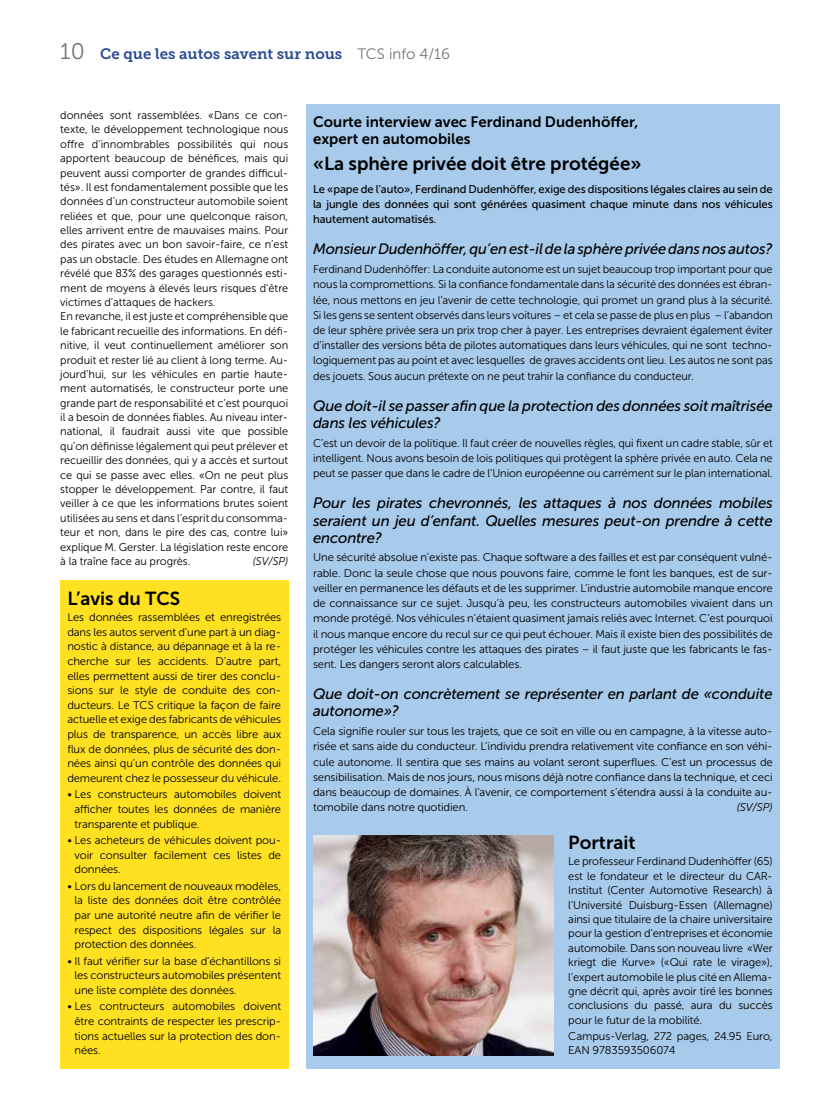
<style>
.page{position:relative;width:833px;height:1117px;background:#fff}
.page>*{position:absolute;margin:0;border:0;box-sizing:border-box;transform-origin:0 0}
.t1{font:18.75px "Museo Sans 700";color:#000}
.t2{font:italic 15px/17.1px "Museo Sans 500";letter-spacing:-.01em;color:#000}
.t3{font:15px/17.1px "Museo Sans 700";color:#000}
.t4{font:15px "Museo Slab 700";color:#284a95}
.t5{font:11.25px/14.4px "Museo Sans 300";letter-spacing:-.005em;color:#000;text-align:justify}
.t6{font:11.25px/15.2px "Museo Sans 500";letter-spacing:-.01em;color:#000;text-align:justify}
.t7{font:italic 11.25px "Museo Sans 300";letter-spacing:-.005em;color:#000}
.s1{font-family:"Museo Sans 300";font-size:22.5px;color:#787370}
.s2{font-family:"Museo Sans 300";color:#787370}
</style>
<div class="page">
<div style="left:306px;top:105px;width:474px;height:720px;background:#a8caeb"></div>
<div style="left:306px;top:824px;width:474px;height:244px;background:#a8caeb"></div>
<img style="left:313px;top:835px;width:241px;height:219px">
<div style="left:60px;top:579px;width:228px;height:489px;background:#ffe122"></div>
<h2 class="t4" style="left:60px;top:46px;width:391px"><span class="s1">10</span> Ce que les autos savent sur nous <span class="s2">TCS info 4/16</span></h2>
<p class="t5" style="left:60px;top:108px;width:229px;text-align:left">données sont rassemblées. «Dans ce con&shy;texte, le développement technologique nous offre d’innombrables possibilités qui nous apportent beaucoup de bénéfices, mais qui peuvent aussi comporter de grandes difficul&shy;tés». Il est fondamentalement possible que les données d’un constructeur automobile soient reliées et que, pour une quelconque raison, elles arrivent entre de mauvaises mains. Pour des pirates avec un bon savoir-faire, ce n’est pas un obstacle. Des études en Allemagne ont révélé que 83% des garages questionnés esti&shy;ment de moyens à élevés leurs risques d’être victimes d’attaques de hackers.<br>En revanche, il est juste et compréhensible que le fabricant recueille des informations. En défi&shy;nitive, il veut continuellement améliorer son produit et rester lié au client à long terme. Au&shy;jourd’hui, sur les véhicules en partie haute&shy;ment automatisés, le constructeur porte une grande part de responsabilité et c’est pourquoi il a besoin de données fiables. Au niveau inter&shy;national, il faudrait aussi vite que possible qu’on définisse légalement qui peut prélever et recueillir des données, qui y a accès et surtout ce qui se passe avec elles. «On ne peut plus stopper le développement. Par contre, il faut veiller à ce que les informations brutes soient utilisées au sens et dans l’esprit du consomma&shy;teur et non, dans le pire des cas, contre lui» explique M. Gerster. La législation reste encore à la traîne face au progrès.</p>
<p class="t7" style="left:253px;top:555px;width:37px">(SV/SP)</p>
<h1 class="t1" style="left:67px;top:587px;width:114px">L’avis du TCS</h1>
<p class="t5" style="left:67px;top:609px;width:215px">Les données rassemblées et enregistrées dans les autos servent d’une part à un diag&shy;nostic à distance, au dépannage et à la re&shy;cherche sur les accidents. D’autre part, elles permettent aussi de tirer des conclu&shy;sions sur le style de conduite des con&shy;ducteurs. Le TCS critique la façon de faire actuelle et exige des fabricants de véhicules plus de transparence, un accès libre aux flux de données, plus de sécurité des don&shy;nées ainsi qu’un contrôle des données qui demeurent chez le possesseur du véhicule.</p>
<p class="t5" style="left:74px;top:787px;width:208px;text-indent:-7px">• Les constructeurs automobiles doivent afficher toutes les données de manière transparente et publique.</p>
<p class="t5" style="left:74px;top:832px;width:208px;text-indent:-7px">• Les acheteurs de véhicules doivent pou&shy;voir consulter facilement ces listes de données.</p>
<p class="t5" style="left:74px;top:878px;width:208px;text-indent:-7px">• Lors du lancement de nouveaux modèles, la liste des données doit être contrôlée par une autorité neutre afin de vérifier le respect des dispositions légales sur la protection des données.</p>
<p class="t5" style="left:74px;top:953px;width:208px;text-indent:-7px">• Il faut vérifier sur la base d’échantillons si les constructeurs automobiles présentent une liste complète des données.</p>
<p class="t5" style="left:74px;top:998px;width:208px;text-indent:-7px">• Les contructeurs automobiles doivent être contraints de respecter les prescrip&shy;tions actuelles sur la protection des don&shy;nées.</p>
<h2 class="t3" style="left:313px;top:113px;width:327px">Courte interview avec Ferdinand Dudenhöffer, expert en automobiles</h2>
<h1 class="t1" style="left:313px;top:153px;width:330px">«La sphère privée doit être protégée»</h1>
<p class="t6" style="left:313px;top:181px;width:461px">Le «pape de l’auto», Ferdinand Dudenhöffer, exige des dispositions légales claires au sein de la jungle des données qui sont générées quasiment chaque minute dans nos véhicules hautement automatisés.</p>
<h2 class="t2" style="left:313px;top:240px;width:461px">Monsieur Dudenhöffer, qu’en est-il de la sphère privée dans nos autos?</h2>
<p class="t5" style="left:313px;top:261px;width:461px;line-height:15.2px">Ferdinand Dudenhöffer: La conduite autonome est un sujet beaucoup trop important pour que nous la compromettions. Si la confiance fondamentale dans la sécurité des données est ébran&shy;lée, nous mettons en jeu l’avenir de cette technologie, qui promet un grand plus à la sécurité.<br>Si les gens se sentent observés dans leurs voitures – et cela se passe de plus en plus – l’abandon de leur sphère privée sera un prix trop cher à payer. Les entreprises devraient également éviter d’installer des versions bêta de pilotes automatiques dans leurs véhicules, qui ne sont techno&shy;logiquement pas au point et avec lesquelles de graves accidents ont lieu. Les autos ne sont pas des jouets. Sous aucun prétexte on ne peut trahir la confiance du conducteur.</p>
<h2 class="t2" style="left:313px;top:397px;width:461px">Que doit-il se passer afin que la protection des données soit maîtrisée dans les véhicules?</h2>
<p class="t5" style="left:313px;top:435px;width:461px;line-height:15.2px">C’est un devoir de la politique. Il faut créer de nouvelles règles, qui fixent un cadre stable, sûr et intelligent. Nous avons besoin de lois politiques qui protègent la sphère privée en auto. Cela ne peut se passer que dans le cadre de l’Union européenne ou carrément sur le plan international.</p>
<h2 class="t2" style="left:313px;top:494px;width:461px;text-align:justify">Pour les pirates chevronnés, les attaques à nos données mobiles seraient un jeu d’enfant. Quelles mesures peut-on prendre à cette encontre?</h2>
<p class="t5" style="left:313px;top:550px;width:461px;line-height:15.2px">Une sécurité absolue n’existe pas. Chaque software a des failles et est par conséquent vulné&shy;rable. Donc la seule chose que nous pouvons faire, comme le font les banques, est de sur&shy;veiller en permanence les défauts et de les supprimer. L’industrie automobile manque encore de connaissance sur ce sujet. Jusqu’à peu, les constructeurs automobiles vivaient dans un monde protégé. Nos véhicules n’étaient quasiment jamais reliés avec Internet. C’est pourquoi il nous manque encore du recul sur ce qui peut échouer. Mais il existe bien des possibilités de protéger les véhicules contre les attaques des pirates – il faut juste que les fabricants le fas&shy;sent. Les dangers seront alors calculables.</p>
<h2 class="t2" style="left:313px;top:685px;width:461px">Que doit-on concrètement se représenter en parlant de «conduite autonome»?</h2>
<p class="t5" style="left:313px;top:723px;width:461px;line-height:15.2px">Cela signifie rouler sur tous les trajets, que ce soit en ville ou en campagne, à la vitesse auto&shy;risée et sans aide du conducteur. L’individu prendra relativement vite confiance en son véhi&shy;cule autonome. Il sentira que ses mains au volant seront superflues. C’est un processus de sensibilisation. Mais de nos jours, nous misons déjà notre confiance dans la technique, et ceci dans beaucoup de domaines. À l’avenir, ce comportement s’étendra aussi à la conduite au&shy;tomobile dans notre quotidien.</p>
<p class="t7" style="left:736px;top:801px;width:37px">(SV/SP)</p>
<h1 class="t1" style="left:568px;top:832px;width:69px">Portrait</h1>
<p class="t5" style="left:568px;top:854px;width:206px">Le professeur Ferdinand Dudenhöffer (65) est le fondateur et le directeur du CAR-Institut (Center Automotive Research) à l’Université Duisburg-Essen (Allemagne) ainsi que titulaire de la chaire universitaire pour la gestion d’entreprises et économie automobile. Dans son nouveau livre «Wer kriegt die Kurve» («Qui rate le virage»), l’expert automobile le plus cité en Allema&shy;gne décrit qui, après avoir tiré les bonnes conclusions du passé, aura du succès pour le futur de la mobilité.</p>
<p class="t5" style="left:568px;top:1028px;width:206px">Campus-Verlag, 272 pages, 24.95 Euro,<br>EAN 9783593506074</p>
</div>
